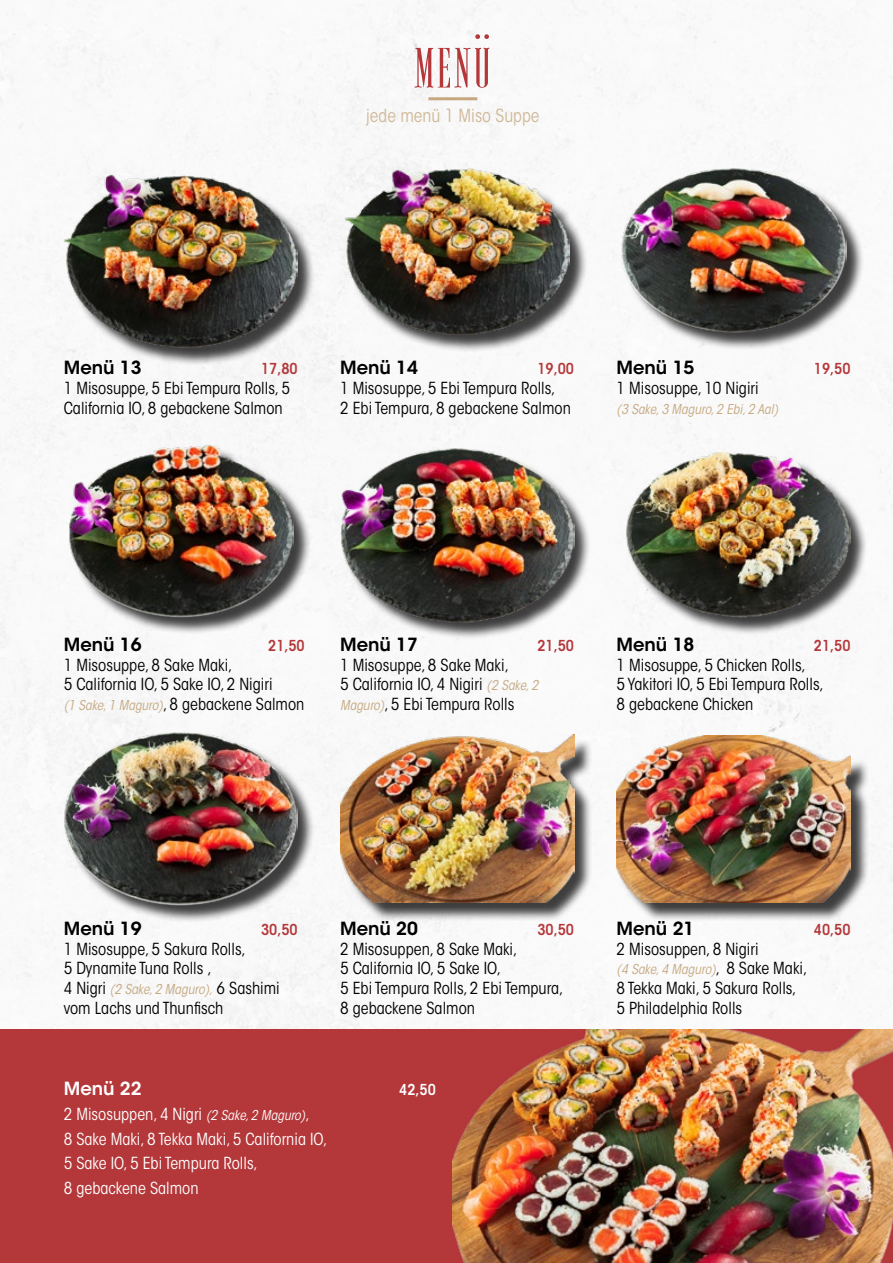
<style>
.page{position:relative;width:893px;height:1263px;background:#fff}
.page>*{position:absolute;margin:0;border:0;box-sizing:border-box;transform-origin:0 0}
.t1{font:60px "LNTH Ayres";color:#b4373a}
.t2{font:600 18px "ITC Avant Garde Std";color:#000}
.t3{font:condensed 18px "ITC Avant Garde Std";color:#d0b997}
.t4{font:600 18px "ITC Avant Garde Std";color:#fff}
.t5{font:condensed 16.5px/19.8px "ITC Avant Garde Std";color:#000}
.t6{font:condensed 16.5px/24.6px "ITC Avant Garde Std";color:#fff}
.t7{font:600 condensed 15px "ITC Avant Garde Std";color:#b4373a}
.t8{font:600 condensed 15px "ITC Avant Garde Std";color:#fff}
.t9{font:italic condensed 13.5px "ITC Avant Garde Std";color:#c5a87f}
.s1{font-style:italic;font-size:13.5px;color:#c5a87f}
.s2{font-style:normal;font-size:16.5px;color:#000}
.s3{font-style:italic;font-size:13.5px}
</style>
<div class="page">
<img style="left:0;top:0;width:893px;height:1030px">
<div style="left:0;top:1030px;width:893px;height:233px;background:#b4373a"></div>
<hr style="left:428px;top:97px;width:49px;height:3px;background:#c5a87f">
<img style="left:453px;top:1030px;width:440px;height:233px">
<div style="left:67px;top:178px;width:249px;height:188px;background:#000;opacity:.75"></div>
<img style="left:64px;top:175px;width:234px;height:172px">
<div style="left:348px;top:172px;width:241px;height:180px;background:#000;opacity:.75"></div>
<img style="left:344px;top:168px;width:226px;height:166px">
<div style="left:624px;top:172px;width:240px;height:177px;background:#000;opacity:.75"></div>
<img style="left:621px;top:168px;width:225px;height:165px">
<div style="left:72px;top:448px;width:239px;height:187px;background:#000;opacity:.75"></div>
<img style="left:68px;top:444px;width:225px;height:174px">
<div style="left:343px;top:450px;width:248px;height:189px;background:#000;opacity:.75"></div>
<img style="left:340px;top:447px;width:234px;height:175px">
<div style="left:629px;top:455px;width:238px;height:181px;background:#000;opacity:.75"></div>
<img style="left:617px;top:451px;width:233px;height:167px">
<div style="left:67px;top:735px;width:248px;height:188px;background:#000;opacity:.75"></div>
<img style="left:64px;top:731px;width:234px;height:175px">
<div style="left:342px;top:738px;width:250px;height:183px;background:#000;opacity:.75"></div>
<img style="left:340px;top:735px;width:234px;height:167px">
<div style="left:619px;top:738px;width:249px;height:183px;background:#000;opacity:.75"></div>
<img style="left:617px;top:735px;width:233px;height:167px">
<h1 class="t1" style="left:415px;top:29px;width:78px">MENÜ</h1>
<p class="t3" style="left:366px;top:105px;width:175px">jede menü 1 Miso Suppe</p>
<p class="t2" style="left:64px;top:356px;width:79px">Menü 13</p>
<p class="t7" style="left:261px;top:360px;width:38px">17,80</p>
<p class="t5" style="left:64px;top:378px;width:228px">1 Misosuppe, 5 Ebi Tempura Rolls, 5<br>California IO, 8 gebackene Salmon</p>
<p class="t2" style="left:340px;top:356px;width:79px">Menü 14</p>
<p class="t7" style="left:537px;top:360px;width:38px">19,00</p>
<p class="t5" style="left:340px;top:378px;width:232px">1 Misosuppe, 5 Ebi Tempura Rolls,<br>2 Ebi Tempura, 8 gebackene Salmon</p>
<p class="t2" style="left:617px;top:356px;width:79px">Menü 15</p>
<p class="t7" style="left:814px;top:360px;width:38px">19,50</p>
<p class="t5" style="left:617px;top:378px;width:144px">1 Misosuppe, 10 Nigiri</p>
<p class="t9" style="left:617px;top:401px;width:163px">(3 Sake, 3 Maguro, 2 Ebi, 2 Aal)</p>
<p class="t2" style="left:64px;top:633px;width:79px">Menü 16</p>
<p class="t7" style="left:268px;top:636px;width:38px">21,50</p>
<p class="t5" style="left:64px;top:655px;width:242px">1 Misosuppe, 8 Sake Maki,<br>5 California IO, 5 Sake IO, 2 Nigiri<br><span class="s1">(1 Sake, 1 Maguro)</span>, 8 gebackene Salmon</p>
<p class="t2" style="left:340px;top:633px;width:79px">Menü 17</p>
<p class="t7" style="left:537px;top:636px;width:38px">21,50</p>
<p class="t5" style="left:340px;top:655px;width:200px">1 Misosuppe, 8 Sake Maki,<br>5 California IO, 4 Nigiri <span class="s1">(2 Sake, 2<br>Maguro)</span>, 5 Ebi Tempura Rolls</p>
<p class="t2" style="left:617px;top:633px;width:79px">Menü 18</p>
<p class="t7" style="left:814px;top:636px;width:38px">21,50</p>
<p class="t5" style="left:617px;top:655px;width:209px">1 Misosuppe, 5 Chicken Rolls,<br>5 Yakitori IO, 5 Ebi Tempura Rolls,<br>8 gebackene Chicken</p>
<p class="t2" style="left:64px;top:917px;width:79px">Menü 19</p>
<p class="t7" style="left:261px;top:920px;width:38px">30,50</p>
<p class="t5" style="left:64px;top:939px;width:183px">1 Misosuppe, 5 Sakura Rolls,<br>5 Dynamite Tuna Rolls ,</p>
<p class="t9" style="left:64px;top:981px;width:218px"><span class="s2">4 Nigri</span> (2 Sake, 2 Maguro), <span class="s2">6 Sashimi</span></p>
<p class="t5" style="left:64px;top:998px;width:161px">vom Lachs und Thunfisch</p>
<p class="t2" style="left:340px;top:917px;width:79px">Menü 20</p>
<p class="t7" style="left:537px;top:920px;width:38px">30,50</p>
<p class="t5" style="left:340px;top:939px;width:225px">2 Misosuppen, 8 Sake Maki,<br>5 California IO, 5 Sake IO,<br>5 Ebi Tempura Rolls, 2 Ebi Tempura,<br>8 gebackene Salmon</p>
<p class="t4" style="left:64px;top:1077px;width:79px">Menü 22</p>
<p class="t8" style="left:399px;top:1080px;width:38px">42,50</p>
<p class="t6" style="left:64px;top:1102px;width:265px">2 Misosuppen, 4 Nigri <span class="s3">(2 Sake, 2 Maguro)</span>,<br>8 Sake Maki, 8 Tekka Maki, 5 California IO,<br>5 Sake IO, 5 Ebi Tempura Rolls,<br>8 gebackene Salmon</p>
<p class="t2" style="left:617px;top:917px;width:79px">Menü 21</p>
<p class="t7" style="left:814px;top:920px;width:38px">40,50</p>
<p class="t5" style="left:617px;top:939px;width:143px">2 Misosuppen, 8 Nigiri</p>
<p class="t9" style="left:617px;top:961px;width:192px">(4 Sake, 4 Maguro)<span class="s2">, 8 Sake Maki,</span></p>
<p class="t5" style="left:617px;top:978px;width:181px">8 Tekka Maki, 5 Sakura Rolls,<br>5 Philadelphia Rolls</p>
</div>
